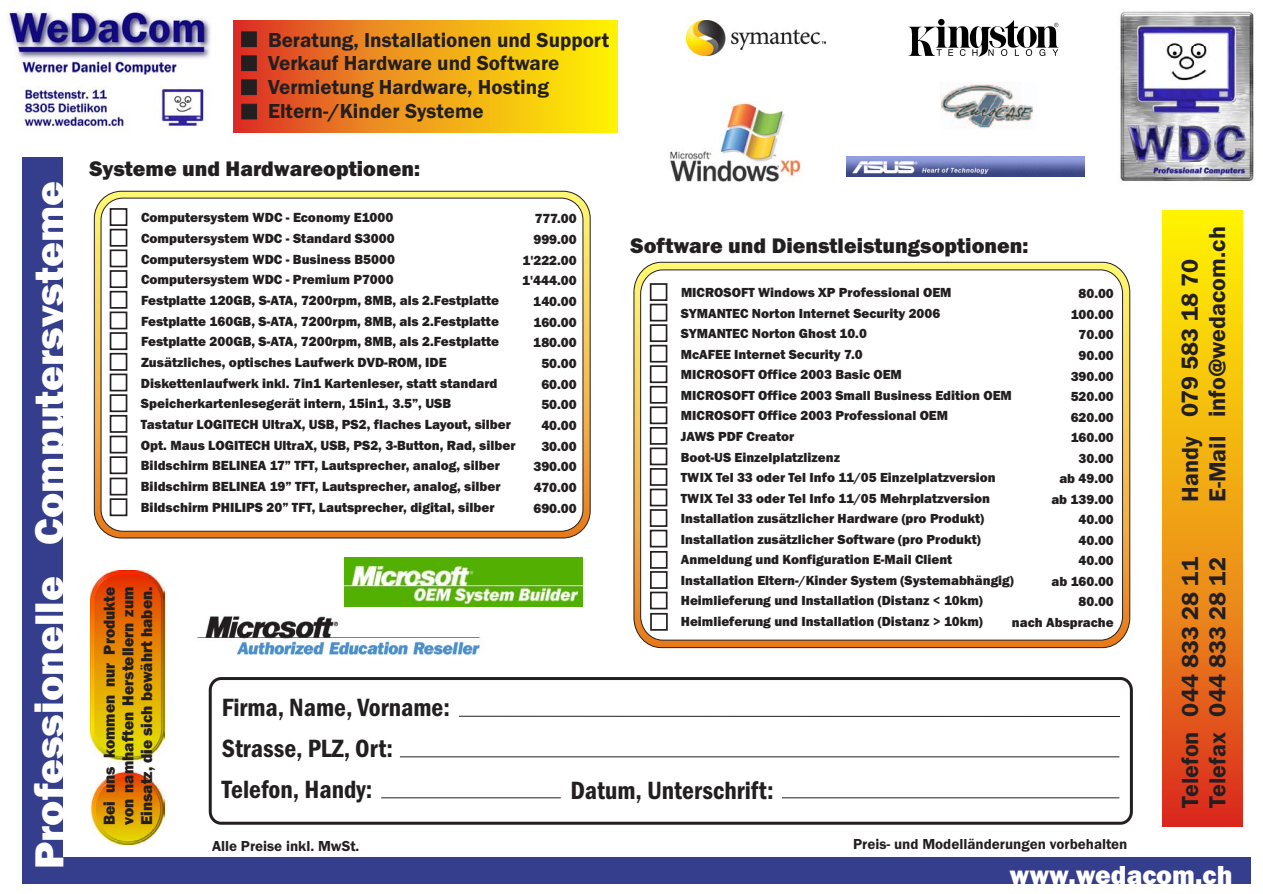
<style>
.page{position:relative;width:1263px;height:894px;background:#fff}
.page>*{position:absolute;margin:0;border:0;box-sizing:border-box;transform-origin:0 0}
.t1{font:800 42px "Franklin Gothic";color:#fff}
.t2{font:800 27px "Franklin Gothic";color:#fff}
.t3{font:25.8px/41.1px "Franklin Gothic Demi Cond";color:#231f20}
.t4{font:24px/27.2px "Franklin Gothic Demi";color:#231f20}
.t5{font:800 21.9px "Franklin Gothic";color:#231f20}
.t6{font:21px/23.9px "Franklin Gothic Demi";color:#231f20}
.t7{font:800 16.35px/18.6px "Franklin Gothic";color:#231f20;text-align:justify;scale:.96 1}
.t8{font:15px "Franklin Gothic Demi";color:#231f20}
.t9{font:800 13.65px/20.5px "Franklin Gothic";color:#231f20}
</style>
<div class="page">
<svg style="left:1163px;top:210px;width:80px;height:617px;background:#ee9a12"></svg>
<svg style="left:634px;top:262px;width:496px;height:386px;background:#d1a145"></svg>
<div style="left:641px;top:270px;width:482px;height:370px;background:#fff;border:1px solid #231f20;border-radius:23px"></div>
<div style="left:650px;top:283px;width:17px;height:18px;border:2px solid #231f20"></div>
<div style="left:650px;top:509px;width:17px;height:18px;border:2px solid #231f20"></div>
<div style="left:650px;top:571px;width:18px;height:18px;border:2px solid #231f20"></div>
<div style="left:650px;top:304px;width:17px;height:17px;border:2px solid #231f20"></div>
<div style="left:650px;top:530px;width:17px;height:17px;border:2px solid #231f20"></div>
<div style="left:650px;top:592px;width:18px;height:17px;border:2px solid #231f20"></div>
<div style="left:650px;top:551px;width:18px;height:18px;border:2px solid #231f20"></div>
<div style="left:650px;top:613px;width:18px;height:18px;border:2px solid #231f20"></div>
<div style="left:650px;top:324px;width:17px;height:18px;border:2px solid #231f20"></div>
<div style="left:650px;top:345px;width:17px;height:18px;border:2px solid #231f20"></div>
<div style="left:650px;top:365px;width:17px;height:18px;border:2px solid #231f20"></div>
<div style="left:650px;top:386px;width:17px;height:18px;border:2px solid #231f20"></div>
<div style="left:650px;top:406px;width:17px;height:18px;border:2px solid #231f20"></div>
<div style="left:650px;top:427px;width:17px;height:18px;border:2px solid #231f20"></div>
<div style="left:650px;top:448px;width:17px;height:17px;border:2px solid #231f20"></div>
<div style="left:650px;top:468px;width:17px;height:18px;border:2px solid #231f20"></div>
<div style="left:650px;top:489px;width:17px;height:17px;border:2px solid #231f20"></div>
<svg style="left:94px;top:191px;width:496px;height:347px;background:#cfa044"></svg>
<div style="left:101px;top:198px;width:482px;height:333px;background:#fff;border:1px solid #231f20;border-radius:22px"></div>
<div style="left:110px;top:208px;width:17px;height:18px;border:2px solid #231f20"></div>
<div style="left:110px;top:436px;width:17px;height:18px;border:2px solid #231f20"></div>
<div style="left:110px;top:478px;width:17px;height:18px;border:2px solid #231f20"></div>
<div style="left:110px;top:229px;width:17px;height:18px;border:2px solid #231f20"></div>
<div style="left:110px;top:456px;width:17px;height:18px;border:2px solid #231f20"></div>
<div style="left:110px;top:498px;width:17px;height:18px;border:2px solid #231f20"></div>
<div style="left:110px;top:249px;width:17px;height:18px;border:2px solid #231f20"></div>
<div style="left:110px;top:270px;width:17px;height:18px;border:2px solid #231f20"></div>
<div style="left:110px;top:291px;width:17px;height:18px;border:2px solid #231f20"></div>
<div style="left:110px;top:312px;width:17px;height:17px;border:2px solid #231f20"></div>
<div style="left:110px;top:332px;width:17px;height:18px;border:2px solid #231f20"></div>
<div style="left:110px;top:353px;width:17px;height:18px;border:2px solid #231f20"></div>
<div style="left:110px;top:374px;width:17px;height:17px;border:2px solid #231f20"></div>
<div style="left:110px;top:394px;width:17px;height:18px;border:2px solid #231f20"></div>
<div style="left:110px;top:415px;width:17px;height:18px;border:2px solid #231f20"></div>
<img style="left:7px;top:10px;width:204px;height:122px">
<img style="left:1120px;top:11px;width:134px;height:171px">
<div style="left:234px;top:20px;width:384px;height:112px;background:linear-gradient(to right,#dc392c,#fffc04)"></div>
<div style="left:241px;top:32px;width:15px;height:15px;background:#231f20;border:1px solid #231f20"></div>
<div style="left:241px;top:80px;width:15px;height:15px;background:#231f20;border:1px solid #231f20"></div>
<div style="left:242px;top:104px;width:15px;height:15px;background:#231f20;border:1px solid #231f20"></div>
<div style="left:241px;top:56px;width:15px;height:15px;background:#231f20;border:1px solid #231f20"></div>
<div style="left:62px;top:858px;width:1189px;height:26px;background:#353e8d"></div>
<div style="left:23px;top:158px;width:40px;height:726px;background:#353e8d"></div>
<img style="left:669px;top:103px;width:132px;height:79px">
<img style="left:940px;top:82px;width:94px;height:47px">
<img style="left:90px;top:571px;width:75px;height:273px">
<div style="left:209px;top:677px;width:924px;height:148px;border:3px solid #231f20;border-radius:11px"></div>
<hr style="left:381px;top:797px;width:180px;height:1px;background:#231f20">
<hr style="left:782px;top:797px;width:337px;height:1px;background:#231f20">
<hr style="left:400px;top:756px;width:719px;height:1px;background:#231f20">
<hr style="left:459px;top:716px;width:661px;height:1px;background:#231f20">
<svg style="left:908px;top:20px;width:151px;height:37px"></svg>
<img style="left:686px;top:20px;width:140px;height:36px">
<img style="left:846px;top:156px;width:238px;height:21px">
<img style="left:345px;top:558px;width:237px;height:49px">
<img style="left:197px;top:616px;width:285px;height:39px">
<h1 class="t1" style="left:34px;top:869px;width:689px;rotate:-90deg">Professionelle Computersysteme</h1>
<h3 class="t6" style="left:268px;top:29px;width:343px">Beratung, Installationen und Support<br>Verkauf Hardware und Software<br>Vermietung Hardware, Hosting<br>Eltern-/Kinder Systeme</h3>
<h3 class="t5" style="left:89px;top:161px;width:332px">Systeme und Hardwareoptionen:</h3>
<p class="t9" style="left:141px;top:208px;width:376px">Computersystem WDC - Economy E1000<br>Computersystem WDC - Standard S3000<br>Computersystem WDC - Business B5000<br>Computersystem WDC - Premium P7000<br>Festplatte 120GB, S-ATA, 7200rpm, 8MB, als 2.Festplatte Festplatte 160GB, S-ATA, 7200rpm, 8MB, als 2.Festplatte Festplatte 200GB, S-ATA, 7200rpm, 8MB, als 2.Festplatte Zusätzliches, optisches Laufwerk DVD-ROM, IDE Diskettenlaufwerk inkl. 7in1 Kartenleser, statt standard Speicherkartenlesegerät intern, 15in1, 3.5”, USB<br>Tastatur LOGITECH UltraX, USB, PS2, flaches Layout, silber Opt. Maus LOGITECH UltraX, USB, PS2, 3-Button, Rad, silber Bildschirm BELINEA 17” TFT, Lautsprecher, analog, silber Bildschirm BELINEA 19” TFT, Lautsprecher, analog, silber Bildschirm PHILIPS 20” TFT, Lautsprecher, digital, silber</p>
<p class="t9" style="left:522px;top:210px;width:56px;text-align:right">777.00<br>999.00<br>1'222.00<br>1'444.00<br>140.00<br>160.00<br>180.00<br>50.00<br>60.00<br>50.00<br>40.00<br>30.00<br>390.00<br>470.00<br>690.00</p>
<h3 class="t5" style="left:631px;top:237px;width:399px">Software und Dienstleistungsoptionen:</h3>
<p class="t9" style="left:681px;top:284px;width:335px">MICROSOFT Windows XP Professional OEM SYMANTEC Norton Internet Security 2006<br>SYMANTEC Norton Ghost 10.0<br>McAFEE Internet Security 7.0<br>MICROSOFT Office 2003 Basic OEM<br>MICROSOFT Office 2003 Small Business Edition OEM MICROSOFT Office 2003 Professional OEM<br>JAWS PDF Creator<br>Boot-US Einzelplatzlizenz<br>TWIX Tel 33 oder Tel Info 11/05 Einzelplatzversion TWIX Tel 33 oder Tel Info 11/05 Mehrplatzversion Installation zusätzlicher Hardware (pro Produkt)<br>Installation zusätzlicher Software (pro Produkt)<br>Anmeldung und Konfiguration E-Mail Client Installation Eltern-/Kinder System (Systemabhängig)<br>Heimlieferung und Installation (Distanz &lt; 10km)<br>Heimlieferung und Installation (Distanz &gt; 10km)</p>
<p class="t9" style="left:1012px;top:285px;width:103px;text-align:right">80.00<br>100.00<br>70.00<br>90.00<br>390.00<br>520.00<br>620.00<br>160.00<br>30.00<br>ab 49.00<br>ab 139.00<br>40.00<br>40.00<br>40.00<br>ab 160.00<br>80.00<br>nach Absprache</p>
<p class="t7" style="left:101px;top:825px;width:250px;rotate:-90deg">Bei uns kommen nur Produkte von namhaften Herstellern zum Einsatz, die sich bewährt haben.</p>
<h3 class="t3" style="left:222px;top:689px;width:230px">Firma, Name, Vorname:<br>Strasse, PLZ, Ort:<br>Telefon, Handy:</h3>
<h3 class="t3" style="left:570px;top:772px;width:205px">Datum, Unterschrift:</h3>
<p class="t8" style="left:212px;top:841px;width:149px">Alle Preise inkl. MwSt.</p>
<p class="t8" style="left:853px;top:838px;width:276px">Preis- und Modelländerungen vorbehalten</p>
<h3 class="t4" style="left:1178px;top:417px;width:192px;rotate:-90deg">079 583 18 70 info@wedacom.ch</h3>
<h3 class="t4" style="left:1179px;top:502px;width:68px;rotate:-90deg">Handy<br>E-Mail</h3>
<h3 class="t4" style="left:1179px;top:717px;width:161px;rotate:-90deg">044 833 28 11<br>044 833 28 12</h3>
<h3 class="t4" style="left:1179px;top:808px;width:78px;rotate:-90deg">Telefon<br>Telefax</h3>
<h2 class="t2" style="left:1010px;top:866px;width:224px">www.wedacom.ch</h2>
</div>
